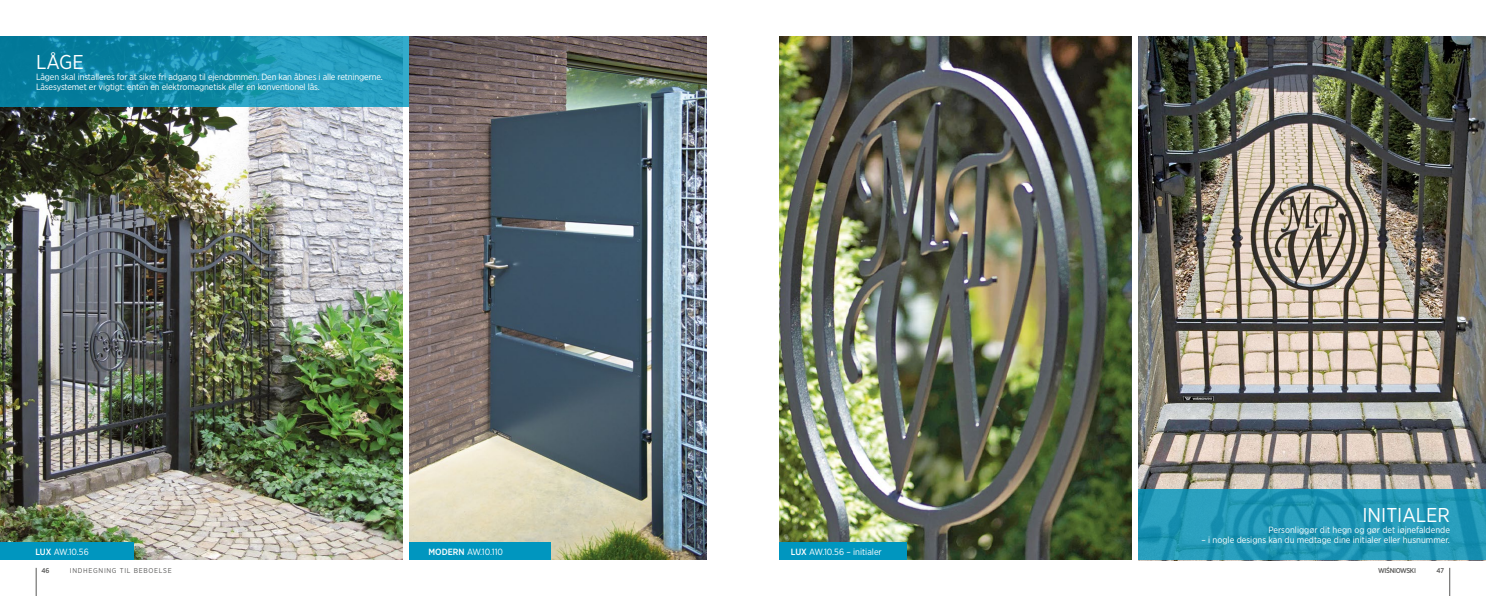
<style>
.page{position:relative;width:1486px;height:596px;background:#fff}
.page>*{position:absolute;margin:0;border:0;box-sizing:border-box;transform-origin:0 0}
.t1{font:20px "Gotham Narrow";color:#fff}
.t2{font:9px/10.8px "Gotham Narrow";letter-spacing:-.015em;color:#fff}
.t3{font:7px "Gotham Narrow";letter-spacing:.1em;color:#575756}
.t4{font:500 7px "Gotham Narrow";letter-spacing:-.05em;color:#575756}
.s1{font-weight:500}
</style>
<div class="page">
<svg style="left:1449px;top:567px;width:1px;height:28px"></svg>
<svg style="left:36px;top:567px;width:1px;height:28px"></svg>
<img style="left:0;top:107px;width:402px;height:452px">
<div style="left:0;top:542px;width:133px;height:17px;background:#0096bf"></div>
<img style="left:409px;top:36px;width:298px;height:523px">
<svg style="left:0;top:36px;width:409px;height:71px;background:#158dae"></svg>
<div style="left:409px;top:542px;width:142px;height:17px;background:#0096bf"></div>
<img style="left:779px;top:36px;width:352px;height:523px">
<img style="left:1138px;top:36px;width:347px;height:452px">
<svg style="left:1138px;top:488px;width:347px;height:71px;background:#2397b6"></svg>
<div style="left:779px;top:542px;width:127px;height:17px;background:#0096bf"></div>
<h1 class="t1" style="left:36px;top:49px;width:49px">LÅGE</h1>
<p class="t2" style="left:36px;top:71px;width:348px">Lågen skal installeres for at sikre fri adgang til ejendommen. Den kan åbnes i alle retningerne.<br>Låsesystemet er vigtigt: enten en elektromagnetisk eller en konventionel lås.</p>
<p class="t2" style="left:35px;top:546px;width:55px"><span class="s1">LUX</span> AW.10.56</p>
<p class="t2" style="left:428px;top:546px;width:76px"><span class="s1">MODERN</span> AW.10.110</p>
<p class="t2" style="left:790px;top:546px;width:92px"><span class="s1">LUX</span> AW.10.56 – initialer</p>
<h1 class="t1" style="left:1362px;top:502px;width:89px">INITIALER</h1>
<p class="t2" style="left:1268px;top:523px;width:183px">Personliggør dit hegn og gør det iøjnefaldende</p>
<p class="t2" style="left:1201px;top:534px;width:250px">– i nogle designs kan du medtage dine initialer eller husnummer.</p>
<p class="t4" style="left:41px;top:566px;width:10px">46</p>
<p class="t3" style="left:70px;top:566px;width:103px">INDHEGNING TIL BEBOELSE</p>
<p class="t4" style="left:1378px;top:566px;width:39px">WIŚNIOWSKI</p>
<p class="t4" style="left:1436px;top:566px;width:9px">47</p>
</div>
